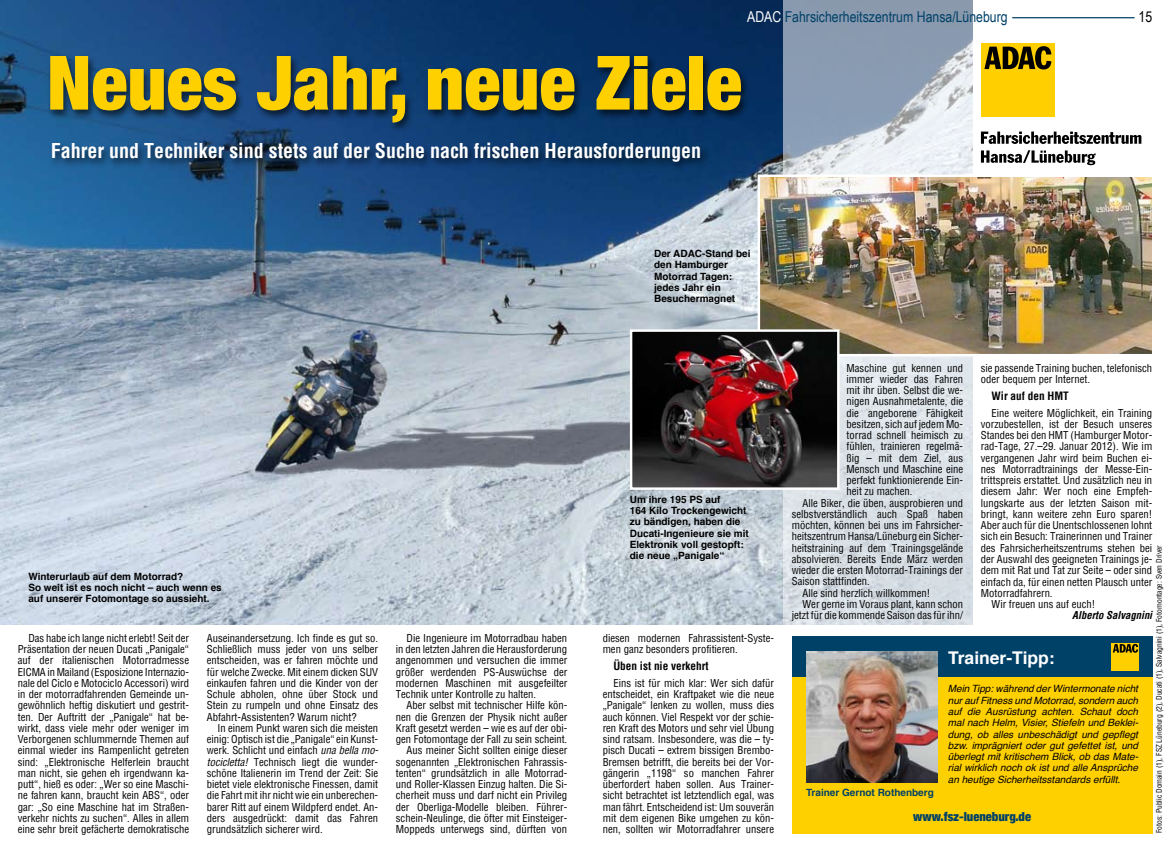
<style>
.page{position:relative;width:1170px;height:851px;background:#fff}
.page>*{position:absolute;margin:0;border:0;box-sizing:border-box;transform-origin:0 0}
.t1{font:900 condensed 75px "Helvetica Neue";color:#ffd000}
.t2{font:700 condensed 20px "Helvetica";color:#fff}
.t3{font:700 17.5px "Helvetica";color:#fff}
.t4{font:15px "Arial Narrow";color:#004168}
.t5{font:15px "Arial Narrow";color:#000}
.t6{font:900 condensed 12.5px "Helvetica Neue";color:#004168}
.t7{font:700 condensed 11.25px "Helvetica";color:#000}
.t8{font:condensed 10.62px/11.2px "Helvetica";color:#000;text-align:justify}
.t9{font:italic 700 condensed 10.62px "Helvetica";color:#000}
.t10{font:italic 10px/11.2px "Helvetica";color:#000;text-align:justify}
.t11{font:700 10px/11.2px "Helvetica";color:#000}
.t12{font:700 10px "Helvetica";color:#004168}
.t13{font:condensed 7.5px "Helvetica";color:#000}
.s1{color:#fff}
.s2{font-style:italic}
</style>
<div class="page">
<hr style="left:1012px;top:17px;width:122px;height:1px;background:#004168">
<div style="left:980px;top:43px;width:74px;height:74px;background:#ffcf00"></div>
<svg style="left:984px;top:46px;width:67px;height:23px"></svg>
<svg style="left:980px;top:131px;width:161px;height:13px"></svg>
<svg style="left:980px;top:150px;width:115px;height:15px"></svg>
<img style="left:0;top:0;width:783px;height:625px">
<svg style="left:783px;top:0;width:190px;height:625px;background:#c3ccd7"></svg>
<div style="left:46px;top:54px;width:704px;height:79px;background:#000;opacity:.64"></div>
<div style="left:48px;top:140px;width:661px;height:32px;background:#000;opacity:.63"></div>
<img style="left:760px;top:177px;width:391px;height:176px">
<div style="left:757px;top:174px;width:397px;height:182px;border:2px solid #fff"></div>
<img style="left:633px;top:332px;width:203px;height:154px">
<div style="left:630px;top:329px;width:209px;height:160px;border:2px solid #fff"></div>
<div style="left:791px;top:651px;width:361px;height:182px;background:#ffd000"></div>
<div style="left:791px;top:636px;width:361px;height:41px;background:#004168"></div>
<img style="left:806px;top:651px;width:131px;height:131px">
<div style="left:1111px;top:642px;width:28px;height:28px;background:#ffcf00"></div>
<svg style="left:1113px;top:643px;width:24px;height:9px"></svg>
<h3 class="t4" style="left:747px;top:5px;width:262px"><span class="s1">ADAC</span> Fahrsicherheitszentrum Hansa/Lüneburg</h3>
<h3 class="t5" style="left:1138px;top:5px;width:15px">15</h3>
<h1 class="t1" style="left:47px;top:37px;width:696px">Neues Jahr, neue Ziele</h1>
<h2 class="t2" style="left:51px;top:137px;width:651px">Fahrer und Techniker sind stets auf der Suche nach frischen Herausforderungen</h2>
<p class="t11" style="left:28px;top:570px;width:195px">Winterurlaub auf dem Motorrad?<br>So weit ist es noch nicht – auch wenn es auf unserer Fotomontage so aussieht.</p>
<p class="t8" style="left:18px;top:632px;width:173px;text-indent:11px">Das habe ich lange nicht erlebt! Seit der Präsentation der neuen Ducati „Panigale“ auf der italienischen Motorradmesse EICMA in Mailand (Esposizione Internazio&shy;nale del Ciclo e Motociclo Accessori) wird in der motorradfahrenden Gemeinde un&shy;gewöhnlich heftig diskutiert und gestrit&shy;ten. Der Auftritt der „Panigale“ hat be&shy;wirkt, dass viele mehr oder weniger im Verborgenen schlummernde Themen auf einmal wieder ins Rampenlicht getreten sind: „Elektronische Helferlein braucht man nicht, sie gehen eh irgendwann ka&shy;putt“, hieß es oder: „Wer so eine Maschi&shy;ne fahren kann, braucht kein ABS“, oder gar: „So eine Maschine hat im Straßen&shy;verkehr nichts zu suchen“. Alles in allem eine sehr breit gefächerte demokratische</p>
<p class="t8" style="left:207px;top:632px;width:173px">Auseinandersetzung. Ich finde es gut so.<br>Schließlich muss jeder von uns selber entscheiden, was er fahren möchte und für welche Zwecke. Mit einem dicken SUV einkaufen fahren und die Kinder von der Schule abholen, ohne über Stock und Stein zu rumpeln und ohne Einsatz des Abfahrt-Assistenten? Warum nicht?</p>
<p class="t8" style="left:207px;top:722px;width:173px;text-indent:11px">In einem Punkt waren sich die meisten einig: Optisch ist die „Panigale“ ein Kunst&shy;werk. Schlicht und einfach <span class="s2">una bella mo&shy;tocicletta!</span> Technisch liegt die wunder&shy;schöne Italienerin im Trend der Zeit: Sie bietet viele elektronische Finessen, damit die Fahrt mit ihr nicht wie ein unberechen&shy;barer Ritt auf einem Wildpferd endet. An&shy;ders ausgedrückt: damit das Fahren grundsätzlich sicherer wird.</p>
<p class="t8" style="left:396px;top:632px;width:173px;text-indent:11px">Die Ingenieure im Motorradbau haben in den letzten Jahren die Herausforderung angenommen und versuchen die immer größer werdenden PS-Auswüchse der modernen Maschinen mit ausgefeilter Technik unter Kontrolle zu halten.</p>
<p class="t8" style="left:396px;top:699px;width:173px;text-align:right">Aber selbst mit technischer Hilfe kön&shy;nen die Grenzen der Physik nicht außer Kraft gesetzt werden – wie es auf der obi&shy;gen Fotomontage der Fall zu sein scheint.<br>Aus meiner Sicht sollten einige dieser sogenannten „Elektronischen Fahrassis&shy;tenten“ grundsätzlich in alle Motorrad&shy;und Roller-Klassen Einzug halten. Die Si&shy;cherheit muss und darf nicht ein Privileg der Oberliga-Modelle bleiben. Führer&shy;schein-Neulinge, die öfter mit Einsteiger-Moppeds unterwegs sind, dürften von</p>
<p class="t11" style="left:654px;top:248px;width:98px">Der ADAC-Stand bei den Hamburger<br>Motorrad Tagen: jedes Jahr ein<br>Besuchermagnet</p>
<p class="t11" style="left:629px;top:494px;width:120px">Um ihre 195 PS auf<br>164 Kilo Trockengewicht zu bändigen, haben die<br>Ducati-Ingenieure sie mit<br>Elektronik voll gestopft: die neue „Panigale“</p>
<p class="t8" style="left:602px;top:632px;width:173px">diesen modernen Fahrassistent-Syste&shy;men ganz besonders profitieren.</p>
<p class="t7" style="left:613px;top:658px;width:97px">Üben ist nie verkehrt</p>
<p class="t8" style="left:602px;top:677px;width:173px;text-indent:11px">Eins ist für mich klar: Wer sich dafür entscheidet, ein Kraftpaket wie die neue „Panigale“ lenken zu wollen, muss dies auch können. Viel Respekt vor der schie&shy;ren Kraft des Motors und sehr viel Übung sind ratsam. Insbesondere, was die – ty&shy;pisch Ducati – extrem bissigen Brembo-Bremsen betrifft, die bereits bei der Vor&shy;gängerin „1198“ so manchen Fahrer überfordert haben sollen. Aus Trainer&shy;sicht betrachtet ist letztendlich egal, was man fährt. Entscheidend ist: Um souverän mit dem eigenen Bike umgehen zu kön&shy;nen, sollten wir Motorradfahrer unsere</p>
<p class="t8" style="left:980px;top:362px;width:173px">sie passende Training buchen, telefonisch oder bequem per Internet.</p>
<p class="t7" style="left:991px;top:388px;width:79px">Wir auf den HMT</p>
<p class="t8" style="left:991px;top:407px;width:162px">Eine weitere Möglichkeit, ein Training</p>
<p class="t8" style="left:980px;top:418px;width:173px">vorzubestellen, ist der Besuch unseres</p>
<p class="t8" style="left:980px;top:429px;width:173px">Standes bei den HMT (Hamburger Motor-</p>
<p class="t8" style="left:980px;top:440px;width:173px">rad-Tage, 27.–29. Januar 2012). Wie im</p>
<p class="t8" style="left:980px;top:452px;width:173px">vergangenen Jahr wird beim Buchen ei-</p>
<p class="t8" style="left:980px;top:463px;width:173px">nes Motorradtrainings der Messe-Ein-</p>
<p class="t8" style="left:980px;top:474px;width:173px">trittspreis erstattet. Und zusätzlich neu in</p>
<p class="t8" style="left:980px;top:485px;width:173px">diesem Jahr: Wer noch eine Empfeh-</p>
<p class="t8" style="left:980px;top:497px;width:173px">lungskarte aus der letzten Saison mit-</p>
<p class="t8" style="left:980px;top:508px;width:173px">bringt, kann weitere zehn Euro sparen!</p>
<p class="t8" style="left:980px;top:519px;width:173px">Aber auch für die Unentschlossenen lohnt</p>
<p class="t8" style="left:980px;top:530px;width:173px">sich ein Besuch: Trainerinnen und Trainer</p>
<p class="t8" style="left:980px;top:542px;width:173px">des Fahrsicherheitszentrums stehen bei</p>
<p class="t8" style="left:980px;top:553px;width:173px">der Auswahl des geeigneten Trainings je-</p>
<p class="t8" style="left:980px;top:564px;width:173px">dem mit Rat und Tat zur Seite – oder sind</p>
<p class="t8" style="left:980px;top:575px;width:173px">einfach da, für einen netten Plausch unter</p>
<p class="t8" style="left:980px;top:587px;width:73px">Motorradfahrern.</p>
<p class="t8" style="left:991px;top:598px;width:105px">Wir freuen uns auf euch!</p>
<p class="t9" style="left:1072px;top:608px;width:81px">Alberto Salvagnini</p>
<p class="t8" style="left:846px;top:362px;width:118px">Maschine gut kennen und</p>
<p class="t8" style="left:846px;top:373px;width:118px">immer wieder das Fahren</p>
<p class="t8" style="left:846px;top:384px;width:118px">mit ihr üben. Selbst die we-</p>
<p class="t8" style="left:846px;top:395px;width:118px">nigen Ausnahmetalente, die</p>
<p class="t8" style="left:846px;top:407px;width:118px">die angeborene Fähigkeit</p>
<p class="t8" style="left:846px;top:418px;width:118px">besitzen, sich auf jedem Mo-</p>
<p class="t8" style="left:846px;top:429px;width:118px">torrad schnell heimisch zu</p>
<p class="t8" style="left:846px;top:440px;width:118px">fühlen, trainieren regelmä-</p>
<p class="t8" style="left:846px;top:452px;width:118px">ßig – mit dem Ziel, aus</p>
<p class="t8" style="left:846px;top:463px;width:118px">Mensch und Maschine eine</p>
<p class="t8" style="left:846px;top:474px;width:118px">perfekt funktionierende Ein-</p>
<p class="t8" style="left:846px;top:485px;width:67px">heit zu machen.</p>
<p class="t8" style="left:802px;top:497px;width:162px">Alle Biker, die üben, ausprobieren und</p>
<p class="t8" style="left:791px;top:508px;width:173px">selbstverständlich auch Spaß haben</p>
<p class="t8" style="left:791px;top:519px;width:173px">möchten, können bei uns im Fahrsicher-</p>
<p class="t8" style="left:791px;top:530px;width:173px">heitszentrum Hansa/Lüneburg ein Sicher-</p>
<p class="t8" style="left:791px;top:542px;width:173px">heitstraining auf dem Trainingsgelände</p>
<p class="t8" style="left:791px;top:553px;width:173px">absolvieren. Bereits Ende März werden</p>
<p class="t8" style="left:791px;top:564px;width:173px">wieder die ersten Motorrad-Trainings der</p>
<p class="t8" style="left:791px;top:575px;width:79px">Saison stattfinden.</p>
<p class="t8" style="left:802px;top:587px;width:129px">Alle sind herzlich willkommen!</p>
<p class="t8" style="left:802px;top:598px;width:162px">Wer gerne im Voraus plant, kann schon</p>
<p class="t8" style="left:791px;top:609px;width:173px">jetzt für die kommende Saison das für ihn/</p>
<p class="t13" style="left:1154px;top:833px;width:290px;rotate:-90deg">Fotos: Public Domain (1), FSZ Lüneburg (2), Ducati (1), Salvagnini (1), Fotomontage: Sven Driver</p>
<h3 class="t3" style="left:948px;top:644px;width:108px">Trainer-Tipp:</h3>
<p class="t10" style="left:947px;top:683px;width:192px">Mein Tipp: während der Wintermonate nicht nur auf Fitness und Motorrad, sondern auch auf die Ausrüstung achten. Schaut doch mal nach Helm, Visier, Stiefeln und Beklei&shy;dung, ob alles unbeschädigt und gepflegt bzw. imprägniert oder gut gefettet ist, und überlegt mit kritischem Blick, ob das Mate&shy;rial wirklich noch ok ist und alle Ansprüche an heutige Sicherheitsstandards erfüllt.</p>
<p class="t12" style="left:806px;top:784px;width:129px">Trainer Gernot Rothenberg</p>
<p class="t6" style="left:913px;top:808px;width:119px">www.fsz-lueneburg.de</p>
</div>
